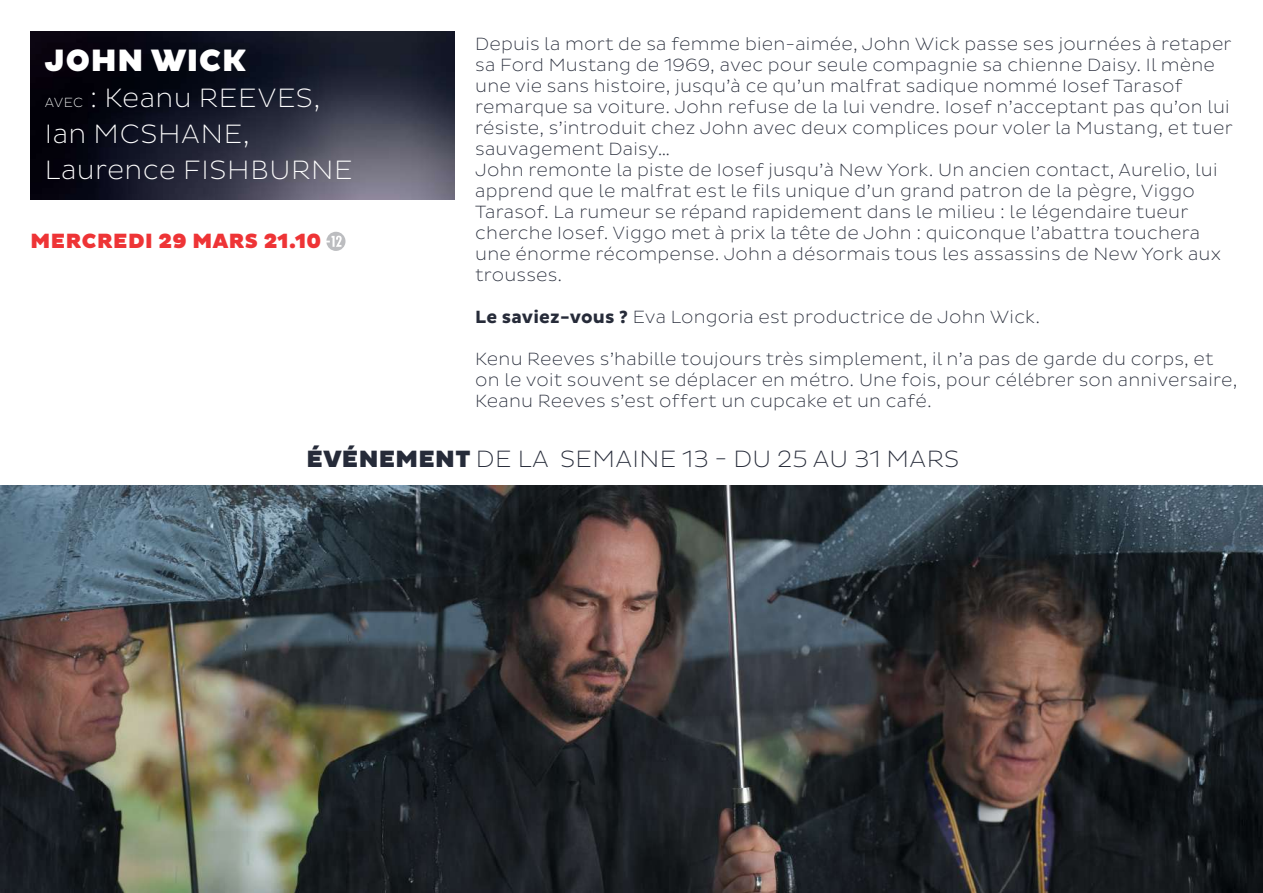
<style>
.page{position:relative;width:1263px;height:893px;background:#fff}
.page>*{position:absolute;margin:0;border:0;box-sizing:border-box;transform-origin:0 0}
.t1{font:900 31.5px "Pluto Sans";letter-spacing:.025em;color:#fff}
.t2{font:200 27px/36px "Pluto Sans";letter-spacing:.025em;color:#fff}
.t3{font:200 24px "Pluto Sans";letter-spacing:.015em;color:#262b39}
.t4{font:900 21px "Pluto Sans";letter-spacing:.025em;color:#ee3436}
.t5{font:200 18px/21px "Pluto Sans";letter-spacing:.01em;color:#262b39}
.s1{font-size:13.5px}
.s2{font-weight:700}
.s3{font-weight:900}
</style>
<div class="page">
<img style="left:1px;top:485px;width:1261px;height:408px">
<img style="left:31px;top:31px;width:423px;height:169px">
<svg style="left:326px;top:232px;width:19px;height:19px"></svg>
<h1 class="t1" style="left:45px;top:42px;width:203px">JOHN WICK</h1>
<h2 class="t2" style="left:45px;top:80px;width:310px"><span class="s1">AVEC</span> : Keanu REEVES,<br>Ian MCSHANE,<br>Laurence FISHBURNE</h2>
<p class="t4" style="left:31px;top:228px;width:292px">MERCREDI 29 MARS 21.10</p>
<p class="t5" style="left:475px;top:33px;width:759px">Depuis la mort de sa femme bien-aimée, John Wick passe ses journées à retaper sa Ford Mustang de 1969, avec pour seule compagnie sa chienne Daisy. Il mène une vie sans histoire, jusqu’à ce qu’un malfrat sadique nommé Iosef Tarasof remarque sa voiture. John refuse de la lui vendre. Iosef n’acceptant pas qu’on lui résiste, s’introduit chez John avec deux complices pour voler la Mustang, et tuer sauvagement Daisy…<br>John remonte la piste de Iosef jusqu’à New York. Un ancien contact, Aurelio, lui apprend que le malfrat est le fils unique d’un grand patron de la pègre, Viggo Tarasof. La rumeur se répand rapidement dans le milieu : le légendaire tueur cherche Iosef. Viggo met à prix la tête de John : quiconque l’abattra touchera une énorme récompense. John a désormais tous les assassins de New York aux trousses.</p>
<p class="t5" style="left:475px;top:306px;width:566px"><span class="s2">Le saviez-vous ?</span> Eva Longoria est productrice de John Wick.</p>
<p class="t5" style="left:475px;top:348px;width:764px">Kenu Reeves s’habille toujours très simplement, il n’a pas de garde du corps, et on le voit souvent se déplacer en métro. Une fois, pour célébrer son anniversaire,<br>Keanu Reeves s’est offert un cupcake et un café.</p>
<h3 class="t3" style="left:307px;top:445px;width:654px"><span class="s3">ÉVÉNEMENT</span> DE LA SEMAINE 13 - DU 25 AU 31 MARS</h3>
</div>
